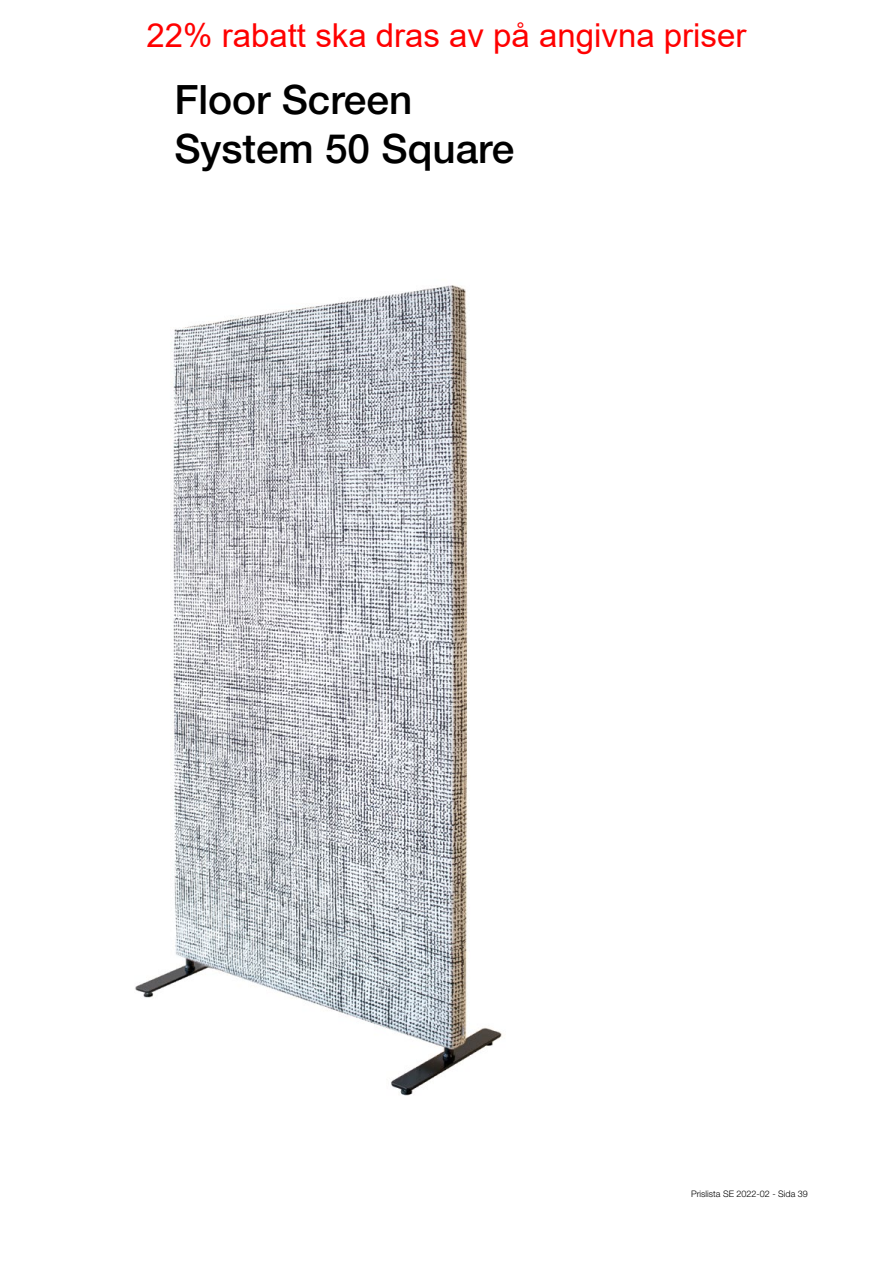
<style>
.page{position:relative;width:893px;height:1263px;background:#fff}
.page>*{position:absolute;margin:0;border:0;box-sizing:border-box;transform-origin:0 0}
.t1{font:500 40.5px/48.6px "Helvetica Neue LT Std";color:#000}
.t2{font:33px "Arial";color:#f00}
.t3{font:300 9px "Helvetica Neue LT Pro";color:#000}
</style>
<div class="page">
<img style="left:135px;top:285px;width:367px;height:811px">
<p class="t2" style="left:147px;top:13px;width:601px">22% rabatt ska dras av på angivna priser</p>
<p class="t1" style="left:174px;top:75px;width:341px">Floor Screen<br>System 50 Square</p>
<p class="t3" style="left:691px;top:1188px;width:118px">Prislista SE 2022-02 - Sida 39</p>
</div>
